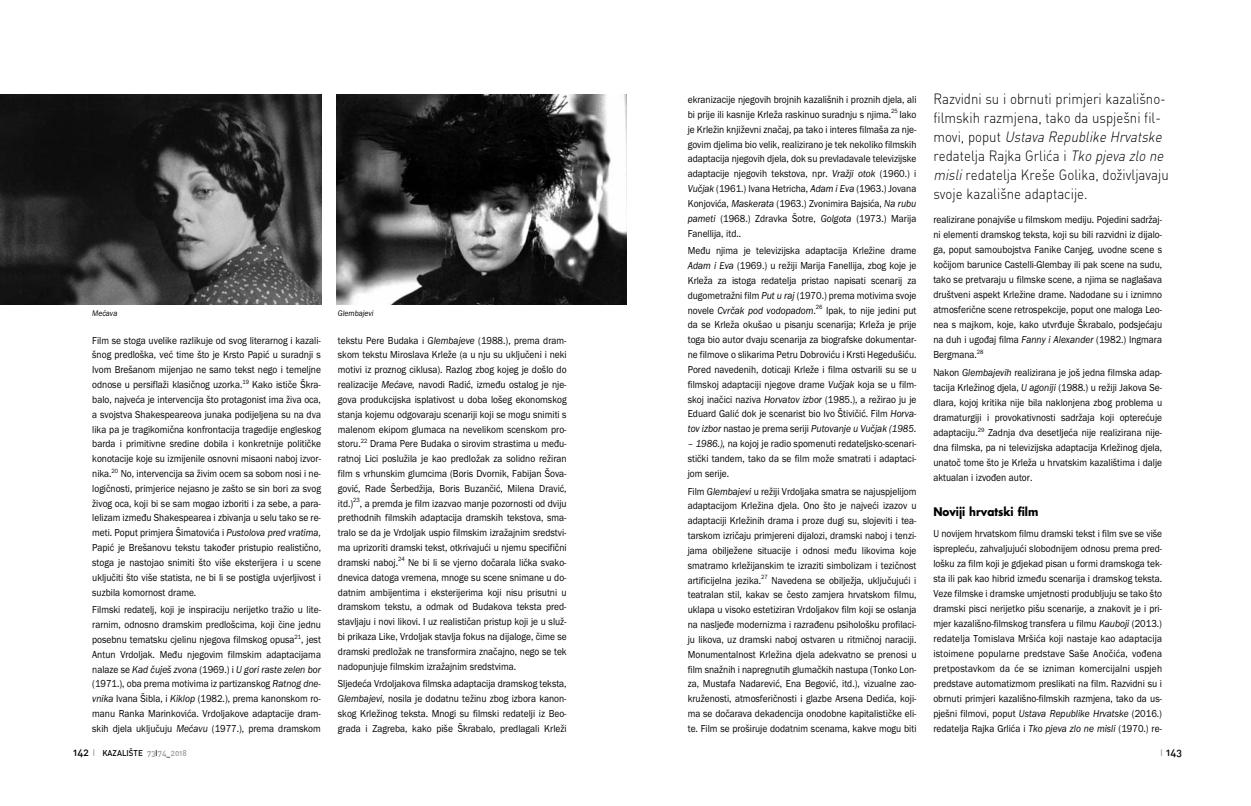
<style>
.page{position:relative;width:1251px;height:806px;background:#fff}
.page>*{position:absolute;margin:0;border:0;box-sizing:border-box;transform-origin:0 0}
.t1{font:14.7px/18.9px "DIN Light Rounded";color:#000;scale:.9 1}
.t2{font:700 11.55px "Futura";color:#000;scale:.9 1}
.t3{font:10.5px/14.9px "Franklin Gothic";color:#000;text-align:justify;scale:.9 1}
.t4{font:10.5px "DIN Medium Rounded";color:#000}
.t5{font:8.4px "DIN Medium Rounded";color:#000;scale:.95 1}
.t6{font:italic 8.4px "Franklin Gothic";color:#000;scale:.9 1}
.s1{font-style:italic}
.s2{font-size:10.5px}
.s3{font-size:9.45px;color:#969696}
.s4{color:#999}
</style>
<div class="page">
<img style="left:337px;top:95px;width:289px;height:209px">
<img style="left:0;top:95px;width:322px;height:210px">
<p class="t6" style="left:92px;top:311px;width:29px">Mećava</p>
<p class="t6" style="left:338px;top:311px;width:41px">Glembajevi</p>
<p class="t3" style="left:92px;top:333px;width:256px">Film se stoga uvelike razlikuje od svog literarnog i kazali&shy;šnog predloška, već time što je Krsto Papić u suradnji s Ivom Brešanom mijenjao ne samo tekst nego i temeljne odnose u persiflaži klasičnog uzorka.<sup>19</sup> Kako ističe Škra&shy;balo, najveća je intervencija što protagonist ima živa oca, a svojstva Shakespeareova junaka podijeljena su na dva lika pa je tragikomična konfrontacija tragedije engleskog bar da i primitivne sredine dobila i konkretnije političke konotacije koje su izmijenile osnovni misaoni naboj izvor&shy;nika.<sup>20</sup> No, intervencija sa živim ocem sa sobom nosi i ne - logičnosti, primjerice nejasno je zašto se sin bori za svog živog oca, koji bi se sam mogao izboriti i za sebe, a para&shy;lelizam između Shakespearea i zbivanja u selu tako se re - meti. Poput primjera Šimatovića i <span class="s1">Pustolova pred vratima</span>, Papić je Brešanovu tekstu također pristupio realistično, sto ga je nastojao snimiti što više eksterijera i u scene uklju čiti što više statista, ne bi li se postigla uvjerljivost i suzbila komornost drame.</p>
<p class="t3" style="left:92px;top:603px;width:256px">Filmski redatelj, koji je inspiraciju nerijetko tražio u lite&shy;rarnim, odnosno dramskim predlošcima, koji čine jednu posebnu tematsku cjelinu njegova filmskog opusa<sup>21</sup>, jest Antun Vrdoljak. Među njegovim filmskim adaptacijama nalaze se <span class="s1">Kad čuješ zvona</span> (1969.) i <span class="s1">U gori raste zelen bor </span>(1971.), oba prema motivima iz partizanskog <span class="s1">Ratnog dne&shy;vnika</span> Ivana Šibla, i <span class="s1">Kiklop</span> (1982.), prema kanonskom ro - manu Ranka Marinkovića. Vrdoljakove adaptacije dram&shy;skih djela uključuju <span class="s1">Mećavu</span> (1977.), prema dramskom</p>
<p class="t5" style="left:73px;top:749px;width:121px"><span class="s2">142</span> <span class="s3">I</span> KAZALIŠTE <span class="s4">73</span>I<span class="s4">74</span>_<span class="s4">2018</span></p>
<p class="t3" style="left:338px;top:333px;width:256px">tek stu Pere Budaka i <span class="s1">Glembajeve</span> (1988.), prema dram&shy;skom tekstu Miroslava Krleže (a u nju su uključeni i neki motivi iz proznog ciklusa). Razlog zbog kojeg je došlo do realizacije <span class="s1">Mećave,</span> navodi Radić, između ostalog je nje&shy;gova produkcijska isplativost u doba lošeg ekonomskog stanja kojemu odgovaraju scenariji koji se mogu snimiti s malenom ekipom glumaca na nevelikom scenskom pro&shy;storu.<sup>22</sup> Drama Pere Budaka o sirovim strastima u među - ratnoj Lici poslužila je kao predložak za solidno režiran film s vrhunskim glumcima (Boris Dvornik, Fabijan Šova&shy;gović, Rade Šerbedžija, Boris Buzančić, Milena Dravić, itd.)<sup>23</sup>, a premda je film izazvao manje pozornosti od dviju prethodnih filmskih adaptacija dramskih tekstova, sma&shy;tralo se da je Vrdoljak uspio filmskim izražajnim sredstvi&shy;ma uprizoriti dramski tekst, otkrivajući u njemu specifični dramski naboj.<sup>24</sup> Ne bi li se vjerno dočarala lička svako - dne v ica datoga vremena, mnoge su scene snimane u do - datnim ambijentima i eksterijerima koji nisu prisutni u dramskom tekstu, a odmak od Budakova teksta pred&shy;stavljaju i novi likovi. I uz realističan pristup koji je u služ&shy;bi prikaza Like, Vrdoljak stavlja fokus na dijaloge, čime se dramski predložak ne transformira značajno, nego se tek nadopunjuje filmskim izražajnim sredstvima.</p>
<p class="t3" style="left:338px;top:677px;width:256px">Sljedeća Vrdoljakova filmska adaptacija dramskog teksta, <span class="s1">Glembajevi,</span> nosila je dodatnu težinu zbog izbora kanon&shy;skog Krležinog teksta. Mnogi su filmski redatelji iz Beo - grada i Zagreba, kako piše Škrabalo, predlagali Krleži</p>
<p class="t3" style="left:687px;top:93px;width:256px">ekra nizacije njegovih brojnih kazališnih i proznih djela, ali bi prije ili kasnije Krleža raskinuo suradnju s njima.<sup>25</sup> Iako je Krležin književni značaj, pa tako i interes filmaša za nje&shy;govim djelima bio velik, realizirano je tek nekoliko filmskih adaptacija njegovih djela, dok su prevladavale televizijske adaptacije njegovih tekstova, npr. <span class="s1">Vražji otok</span> (1960.) i <span class="s1">Vuč jak</span> (1961.) Ivana Hetricha, <span class="s1">Adam i Eva</span> (1963.) Jovana Konjovića, <span class="s1">Maskerata</span> (1963.) Zvonimira Bajsića, <span class="s1">Na rubu pameti</span> (1968.) Zdravka Šotre, <span class="s1">Golgota</span> (1973.) Marija Fanellija, itd..</p>
<p class="t3" style="left:687px;top:244px;width:256px">Među njima je televizijska adaptacija Krležine drame <span class="s1">Adam i Eva</span> (1969.) u režiji Marija Fanellija, zbog koje je Krleža za istoga redatelja pristao napisati scenarij za dugo metražni film <span class="s1">Put u raj</span> (1970.) prema motivima svoje novele <span class="s1">Cvrčak pod vodopadom</span>.<sup>26</sup> Ipak, to nije jedini put da se Krleža okušao u pisanju scenarija; Krleža je prije toga bio autor dvaju scenarija za biografske dokumentar&shy;ne filmove o slikarima Petru Dobroviću i Krsti Hegedušiću.<br>Pored navedenih, doticaji Krleže i filma ostvarili su se u filmskoj adaptaciji njegove drame <span class="s1">Vučjak</span> koja se u film&shy;skoj inačici naziva <span class="s1">Horvatov izbor</span> (1985.), a režirao ju je Eduard Galić dok je scenarist bio Ivo Štivičić. Film <span class="s1">Hor va - tov izbor</span> nastao je prema seriji <span class="s1">Putovanje u Vučjak (1985.</span></p>
<p class="t3" style="left:688px;top:437px;width:256px"><span class="s1">– 1986.),</span> na kojoj je radio spomenuti redateljsko-scenari&shy;stički tandem, tako da se film može smatrati i adaptaci&shy;jom serije.</p>
<p class="t3" style="left:688px;top:484px;width:256px">Film <span class="s1">Glembajevi</span> u režiji Vrdoljaka smatra se najuspjelijom adaptacijom Krležina djela. Ono što je najveći izazov u adaptaciji Krležinih drama i proze dugi su, slojeviti i tea&shy;tarskom izričaju primjereni dijalozi, dramski naboj i tenzi&shy;jama obilježene situacije i odnosi među likovima koje sma tramo krležijanskim te izraziti simbolizam i tezičnost artificijelna jezika.<sup>27</sup> Navedena se obilježja, uključujući i teatralan stil, kakav se često zamjera hrvatskom filmu, uklapa u visoko estetiziran Vrdoljakov film koji se oslanja na nasljeđe modernizma i razrađenu psihološku profilaci&shy;ju likova, uz dramski naboj ostvaren u ritmičnoj naraciji.<br>Monumentalnost Krležina djela adekvatno se prenosi u film snažnih i napregnutih glumačkih nastupa (Tonko Lon - za, Mustafa Nadarević, Ena Begović, itd.), vizualne zao&shy;kruženosti, atmosferičnosti i glazbe Arsena Dedića, koji&shy;ma se dočarava dekadencija onodobne kapitalističke eli - te. Film se proširuje dodatnim scenama, kakve mogu biti</p>
<p class="t1" style="left:933px;top:91px;width:263px">Razvidni su i obrnuti primjeri kazališno&shy;filmskih razmjena, tako da uspješni fil&shy;m o v i , p o p u t <span class="s1">Ustava Republike Hrvatske </span>redatelja Rajka Grlića i <span class="s1">Tko pjeva zlo ne misli</span>redatelja Kreše Golika, doživljavaju svoje kazališne adaptacije.</p>
<p class="t3" style="left:933px;top:213px;width:256px">realizirane ponajviše u filmskom mediju. Pojedini sadržaj&shy;ni elementi dramskog teksta, koji su bili razvidni iz dijalo&shy;ga, poput samoubojstva Fanike Canjeg, uvodne scene s kočijom barunice Castelli-Glembay ili pak scene na sudu, tako se pretvaraju u filmske scene, a njima se naglašava društveni aspekt Krležine drame. Nadodane su i iznimno atmosferične scene retrospekcije, poput one maloga Leo - nea s majkom, koje, kako utvrđuje Škrabalo, podsjećaju na duh i ugođaj filma <span class="s1">Fanny i Alexander</span> (1982.) Ingmara Bergmana.<sup>28</sup></p>
<p class="t3" style="left:933px;top:366px;width:256px">Nakon <span class="s1">Glembajevih</span> realizirana je još jedna filmska adap&shy;tacija Krležinog djela, <span class="s1">U agoniji</span> (1988.) u režiji Jakova Se - d la ra, kojoj kritika nije bila naklonjena zbog problema u dramaturgiji i provokativnosti sadržaja koji opterećuje adaptaciju.<sup>29</sup> Zadnja dva desetljeća nije realizirana nije&shy;dna filmska, pa ni televizijska adaptacija Krležinog djela, unatoč tome što je Krleža u hrvatskim kazalištima i dalje aktualan i izvođen autor.</p>
<p class="t2" style="left:933px;top:506px;width:118px">Noviji hrvatski film</p>
<p class="t3" style="left:933px;top:526px;width:256px">U novijem hrvatskom filmu dramski tekst i film sve se više isprepleću, zahvaljujući slobodnijem odnosu prema pred&shy;lošku za film koji je gdjekad pisan u formi dramskoga tek&shy;sta ili pak kao hibrid između scenarija i dramskog teksta.<br>Veze filmske i dramske umjetnosti produbljuju se tako što dramski pisci nerijetko pišu scenarije, a znakovit je i pri&shy;mjer kazališno-filmskog transfera u filmu <span class="s1">Kauboji</span> (2013.) redatelja Tomislava Mršića koji nastaje kao adaptacija istoimene popularne predstave Saše Anočića, vođena pretpostavkom da će se izniman komercijalni uspjeh pred stave automatizmom preslikati na film. Razvidni su i obrnuti primjeri kazališno-filmskih razmjena, tako da us - pješ ni filmovi, poput <span class="s1">Ustava Republike Hrvatske</span> (2016.) redatelja Rajka Grlića i <span class="s1">Tko pjeva zlo ne misli</span> (1970.) re -</p>
<p class="t4" style="left:1160px;top:748px;width:23px"><span class="s3">I</span> 143</p>
</div>
